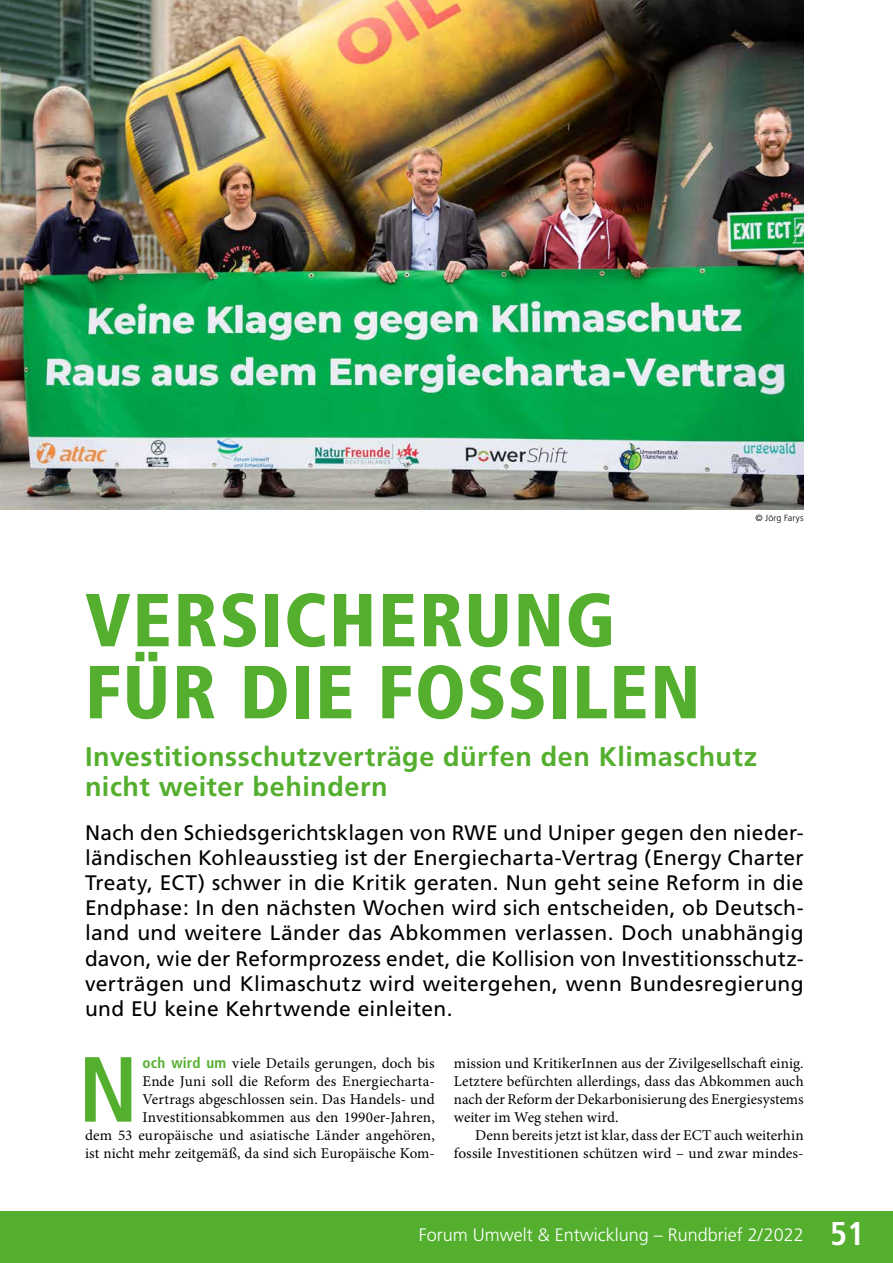
<style>
.page{position:relative;width:893px;height:1263px;background:#fff}
.page>*{position:absolute;margin:0;border:0;box-sizing:border-box;transform-origin:0 0}
.t1{font:700 condensed 92.4px "Frutiger";color:#54af2e}
.t2{font:900 condensed 75px/72px "Frutiger";letter-spacing:.02em;color:#54af2e}
.t3{font:700 27px/30px "Frutiger";letter-spacing:.02em;color:#54af2e}
.t4{font:21px/25.2px "Frutiger";letter-spacing:.015em;color:#000;text-align:justify}
.t5{font:300 18px "Frutiger";color:#fff}
.t6{font:15px/18px "Minion Pro";letter-spacing:.005em;color:#000;text-align:right}
.t7{font:300 9px "Frutiger";letter-spacing:.015em;color:#000}
.s1{font-family:"Frutiger";font-weight:700;font-stretch:condensed;color:#54af2e}
.s2{font-weight:700;font-stretch:condensed;font-size:33px}
</style>
<div class="page">
<img style="left:0;top:0;width:804px;height:509px">
<div style="left:0;top:1212px;width:893px;height:51px;background:#54af2e"></div>
<p class="t7" style="left:755px;top:512px;width:50px">© Jörg Farys</p>
<h2 class="t2" style="left:85px;top:584px;width:617px">VERSICHERUNG<br>FÜR DIE FOSSILEN</h2>
<h3 class="t3" style="left:85px;top:742px;width:674px">Investitionsschutzverträge dürfen den Klimaschutz nicht weiter behindern</h3>
<p class="t4" style="left:85px;top:820px;width:720px">Nach den Schiedsgerichtsklagen von RWE und Uniper gegen den nieder&shy;ländischen Kohleausstieg ist der Energiecharta-Vertrag (Energy Charter Treaty, ECT) schwer in die Kritik geraten. Nun geht seine Reform in die Endphase: In den nächsten Wochen wird sich entscheiden, ob Deutsch&shy;land und weitere Länder das Abkommen verlassen. Doch unabhängig davon, wie der Reformprozess endet, die Kollision von Investitionsschutz&shy;verträgen und Klimaschutz wird weitergehen, wenn Bundesregierung und EU keine Kehrtwende einleiten.</p>
<p class="t6" style="left:85px;top:1054px;width:351px"><span class="s1">och wird um</span> viele Details gerungen, doch bis<br>Ende Juni soll die Reform des Energiecharta-<br>Vertrags abgeschlossen sein. Das Handels- und Investitionsabkommen aus den 1990er-Jahren,<br>dem 53 europäische und asiatische Länder angehören, ist nicht mehr zeitgemäß, da sind sich Europäische Kom-</p>
<p class="t6" style="left:454px;top:1054px;width:351px;text-align:justify">mission und KritikerInnen aus der Zivilgesellschaft einig.<br>Letztere befürchten allerdings, dass das Abkommen auch nach der Reform der Dekarbonisierung des Energiesystems weiter im Weg stehen wird.</p>
<h1 class="t1" style="left:78px;top:1035px;width:61px">N</h1>
<p class="t6" style="left:454px;top:1126px;width:351px">Denn bereits jetzt ist klar, dass der ECT auch weiterhin fossile Investitionen schützen wird – und zwar mindes-</p>
<p class="t5" style="left:419px;top:1225px;width:447px">Forum Umwelt &amp; Entwicklung – Rundbrief 2/2022 <span class="s2">51</span></p>
</div>
